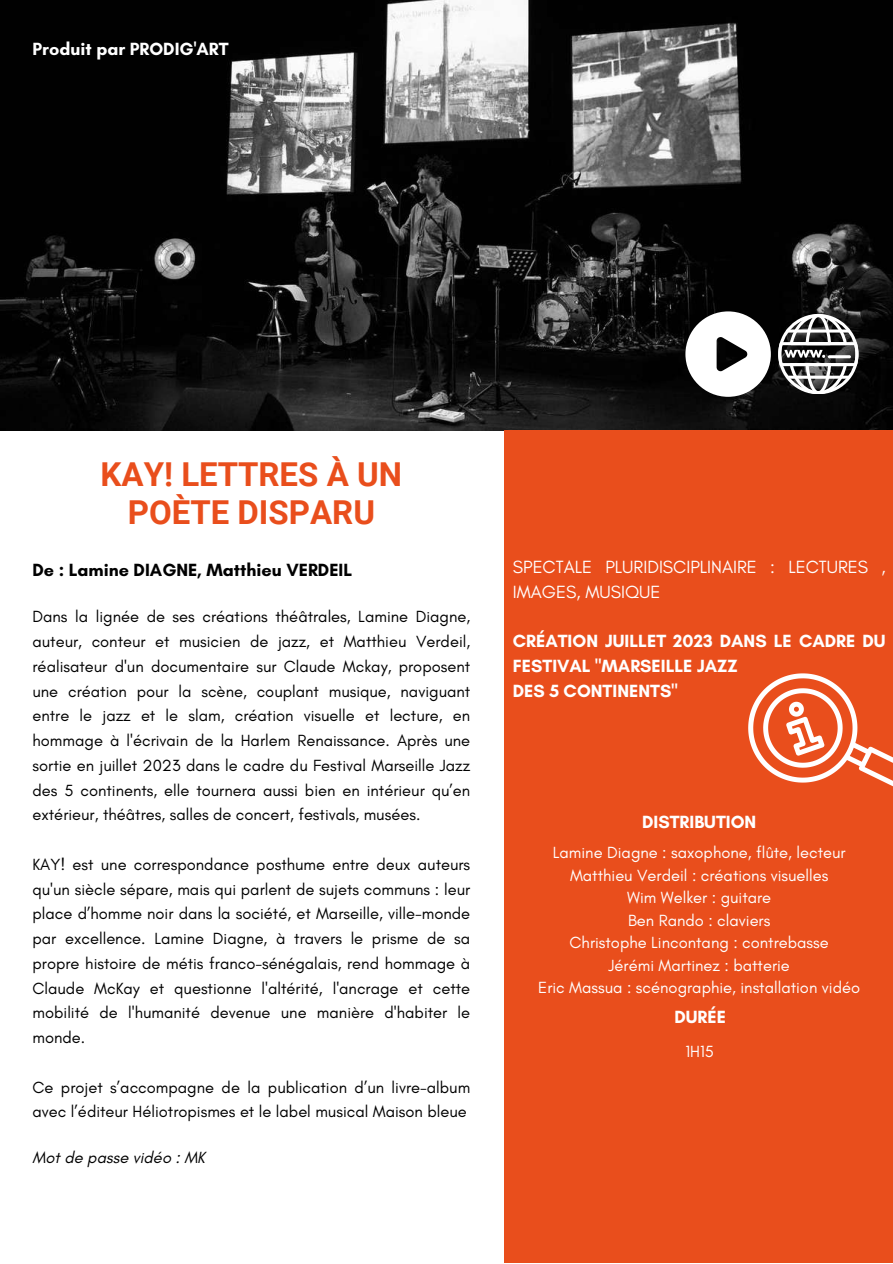
<style>
.page{position:relative;width:893px;height:1264px;background:#fff}
.page>*{position:absolute;margin:0;border:0;box-sizing:border-box;transform-origin:0 0}
.t1{font:700 33px/38.2px "Roboto";color:#e94e1c;text-align:center}
.t2{font:700 18px/24.8px "Glacial Indifference";color:#fff}
.t3{font:18px/24.8px "Glacial Indifference";color:#fff}
.t4{font:700 18px "Glacial Indifference";color:#000}
.t5{font:16.5px/24.8px "Glacial Indifference";color:#000}
.t6{font:16.5px/22.5px "Glacial Indifference";color:#fff;text-align:center}
.t7{font:italic 16.5px "Glacial Indifference";color:#000}
</style>
<div class="page">
<img style="left:0;top:0;width:892px;height:431px">
<div style="left:504px;top:430px;width:388px;height:832px;background:#e94e1c"></div>
<svg style="left:748px;top:673px;width:144px;height:113px"></svg>
<svg style="left:685px;top:311px;width:85px;height:86px"></svg>
<svg style="left:778px;top:314px;width:80px;height:80px"></svg>
<p class="t2" style="left:32px;top:36px;width:197px">Produit par PRODIG'ART</p>
<h1 class="t1" style="left:101px;top:456px;width:303px">KAY! LETTRES À UN<br>POÈTE DISPARU</h1>
<p class="t4" style="left:32px;top:559px;width:321px">De : Lamine DIAGNE, Matthieu VERDEIL</p>
<p class="t5" style="left:32px;top:604px;width:439px;text-align:justify">Dans la lignée de ses créations théâtrales, Lamine Diagne, auteur, conteur et musicien de jazz, et Matthieu Verdeil, réalisateur d'un documentaire sur Claude Mckay, proposent une création pour la scène, couplant musique, naviguant entre le jazz et le slam, création visuelle et lecture, en hommage à l'écrivain de la Harlem Renaissance. Après une sortie en juillet 2023 dans le cadre du Festival Marseille Jazz des 5 continents, elle tournera aussi bien en intérieur qu’en extérieur, théâtres, salles de concert, festivals, musées.</p>
<p class="t5" style="left:32px;top:851px;width:439px">KAY! est une correspondance posthume entre deux auteurs qu'un siècle sépare, mais qui parlent de sujets communs : leur place d’homme noir dans la société, et Marseille, ville-monde par excellence. Lamine Diagne, à travers le prisme de sa propre histoire de métis franco-sénégalais, rend hommage à Claude McKay et questionne l'altérité, l'ancrage et cette mobilité de l'humanité devenue une manière d'habiter le monde.</p>
<p class="t5" style="left:32px;top:1074px;width:439px">Ce projet s’accompagne de la publication d’un livre-album avec l’éditeur Héliotropismes et le label musical Maison bleue</p>
<p class="t7" style="left:33px;top:1146px;width:174px">Mot de passe vidéo : MK</p>
<p class="t3" style="left:512px;top:554px;width:374px">SPECTALE PLURIDISCIPLINAIRE : LECTURES ,<br>IMAGES, MUSIQUE</p>
<p class="t2" style="left:512px;top:628px;width:374px">CRÉATION JUILLET 2023 DANS LE CADRE DU<br>FESTIVAL "MARSEILLE JAZZ<br>DES 5 CONTINENTS"</p>
<p class="t2" style="left:642px;top:809px;width:116px">DISTRIBUTION</p>
<p class="t6" style="left:538px;top:841px;width:323px">Lamine Diagne : saxophone, flûte, lecteur Matthieu Verdeil : créations visuelles<br>Wim Welker : guitare<br>Ben Rando : claviers<br>Christophe Lincontang : contrebasse<br>Jérémi Martinez : batterie<br>Eric Massua : scénographie, installation vidéo</p>
<p class="t2" style="left:674px;top:1004px;width:53px">DURÉE</p>
<p class="t6" style="left:685px;top:1040px;width:30px">1H15</p>
</div>
